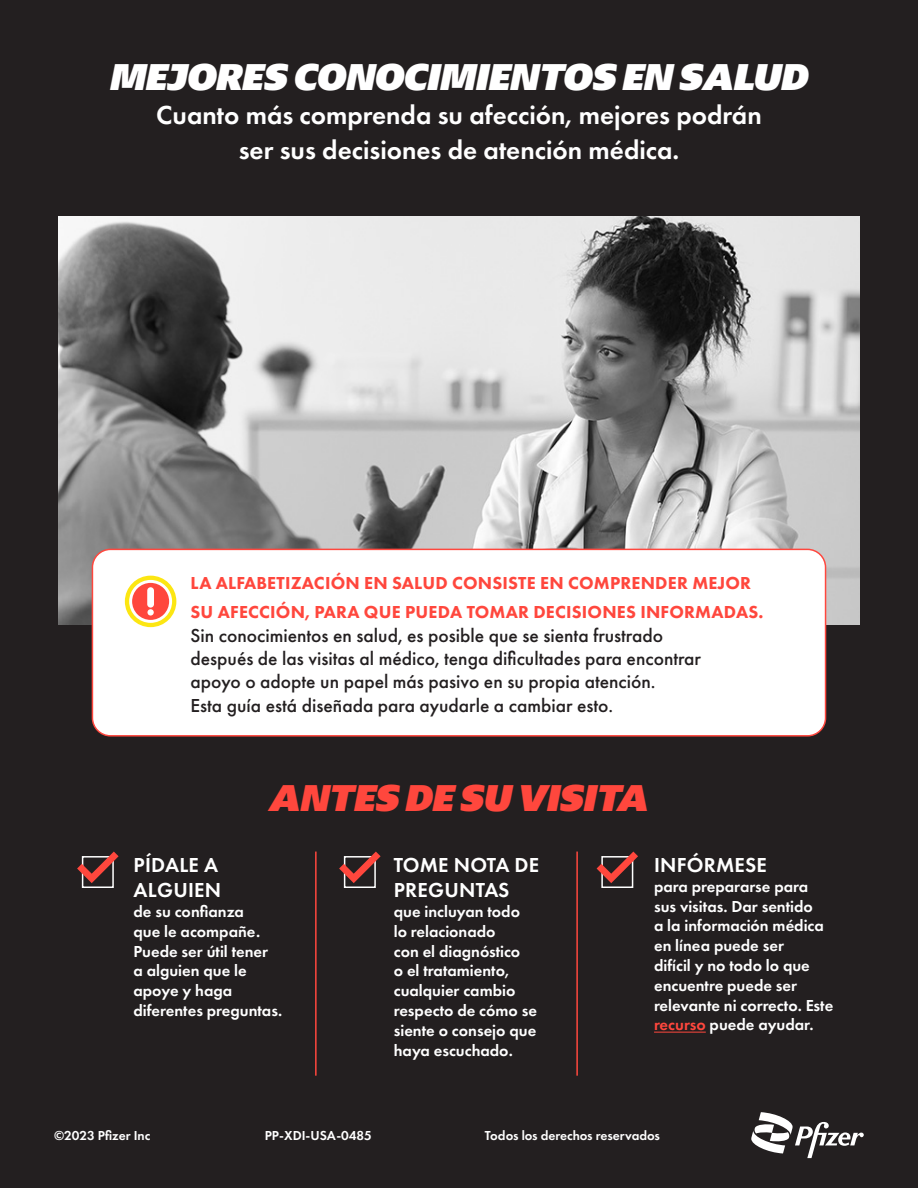
<style>
.page{position:relative;width:918px;height:1188px;background:#231f20}
.page>*{position:absolute;margin:0;border:0;box-sizing:border-box;transform-origin:0 0}
.t1{font:italic 36px "Ebony Ub";color:#fff}
.t2{font:italic 36px "Ebony Ub";color:#ff473d}
.t3{font:600 27px/34.5px "Futura PT";color:#fff;text-align:center}
.t4{font:600 21px/25.2px "Futura PT";letter-spacing:.01em;color:#fff}
.t5{font:500 19.5px/23.4px "Futura PT";color:#231f20}
.t6{font:800 18px/28.8px "Futura PT";letter-spacing:.01em;color:#ff473d}
.t7{font:600 16.5px/19.8px "Futura PT";color:#fff}
.t8{font:600 13.5px "Futura PT";color:#fff}
.s1{color:#ff473d}
</style>
<div class="page">
<img style="left:58px;top:216px;width:802px;height:408px">
<div style="left:92px;top:549px;width:734px;height:187px;background:#fff;border-radius:18px"></div>
<div style="left:92px;top:549px;width:734px;height:188px;border:2px solid #ff473e;border-radius:18px"></div>
<svg style="left:125px;top:576px;width:51px;height:51px"></svg>
<div style="left:82px;top:856px;width:32px;height:32px;border:2px solid #fff"></div>
<svg style="left:77px;top:852px;width:42px;height:31px"></svg>
<div style="left:344px;top:856px;width:32px;height:32px;border:2px solid #fff"></div>
<svg style="left:339px;top:852px;width:42px;height:31px"></svg>
<div style="left:601px;top:856px;width:32px;height:32px;border:2px solid #fff"></div>
<svg style="left:597px;top:852px;width:41px;height:31px"></svg>
<hr style="left:654px;top:1032px;width:52px;height:1px;background:#ff473d">
<hr style="left:315px;top:852px;width:2px;height:224px;background:#ff473e">
<hr style="left:576px;top:852px;width:2px;height:224px;background:#ff473e">
<svg style="left:751px;top:1112px;width:113px;height:46px"></svg>
<h1 class="t1" style="left:110px;top:51px;width:699px">MEJORES CONOCIMIENTOS EN SALUD</h1>
<h2 class="t3" style="left:156px;top:98px;width:607px">Cuanto más comprenda su afección, mejores podrán ser sus decisiones de atención médica.</h2>
<p class="t6" style="left:191px;top:569px;width:574px">LA ALFABETIZACIÓN EN SALUD CONSISTE EN COMPRENDER MEJOR<br>SU AFECCIÓN, PARA QUE PUEDA TOMAR DECISIONES INFORMADAS.</p>
<p class="t5" style="left:190px;top:623px;width:512px">Sin conocimientos en salud, es posible que se sienta frustrado después de las visitas al médico, tenga dificultades para encontrar apoyo o adopte un papel más pasivo en su propia atención.<br>Esta guía está diseñada para ayudarle a cambiar esto.</p>
<h1 class="t2" style="left:269px;top:772px;width:381px">ANTES DE SU VISITA</h1>
<p class="t4" style="left:134px;top:852px;width:89px">PÍDALE A<br>ALGUIEN</p>
<p class="t7" style="left:134px;top:901px;width:150px">de su confianza<br>que le acompañe.<br>Puede ser útil tener<br>a alguien que le apoye y haga diferentes preguntas.</p>
<p class="t4" style="left:394px;top:852px;width:147px">TOME NOTA DE<br>PREGUNTAS</p>
<p class="t7" style="left:394px;top:901px;width:145px">que incluyan todo lo relacionado<br>con el diagnóstico<br>o el tratamiento, cualquier cambio respecto de cómo se siente o consejo que haya escuchado.</p>
<p class="t4" style="left:654px;top:852px;width:114px">INFÓRMESE</p>
<p class="t7" style="left:654px;top:876px;width:181px">para prepararse para sus visitas. Dar sentido<br>a la información médica en línea puede ser<br>difícil y no todo lo que encuentre puede ser relevante ni correcto. Este <span class="s1">recurso</span> puede ayudar.</p>
<p class="t8" style="left:54px;top:1127px;width:98px">©2023 Pfizer Inc</p>
<p class="t8" style="left:265px;top:1127px;width:109px">PP-XDI-USA-0485</p>
<p class="t8" style="left:485px;top:1127px;width:177px">Todos los derechos reservados</p>
</div>
